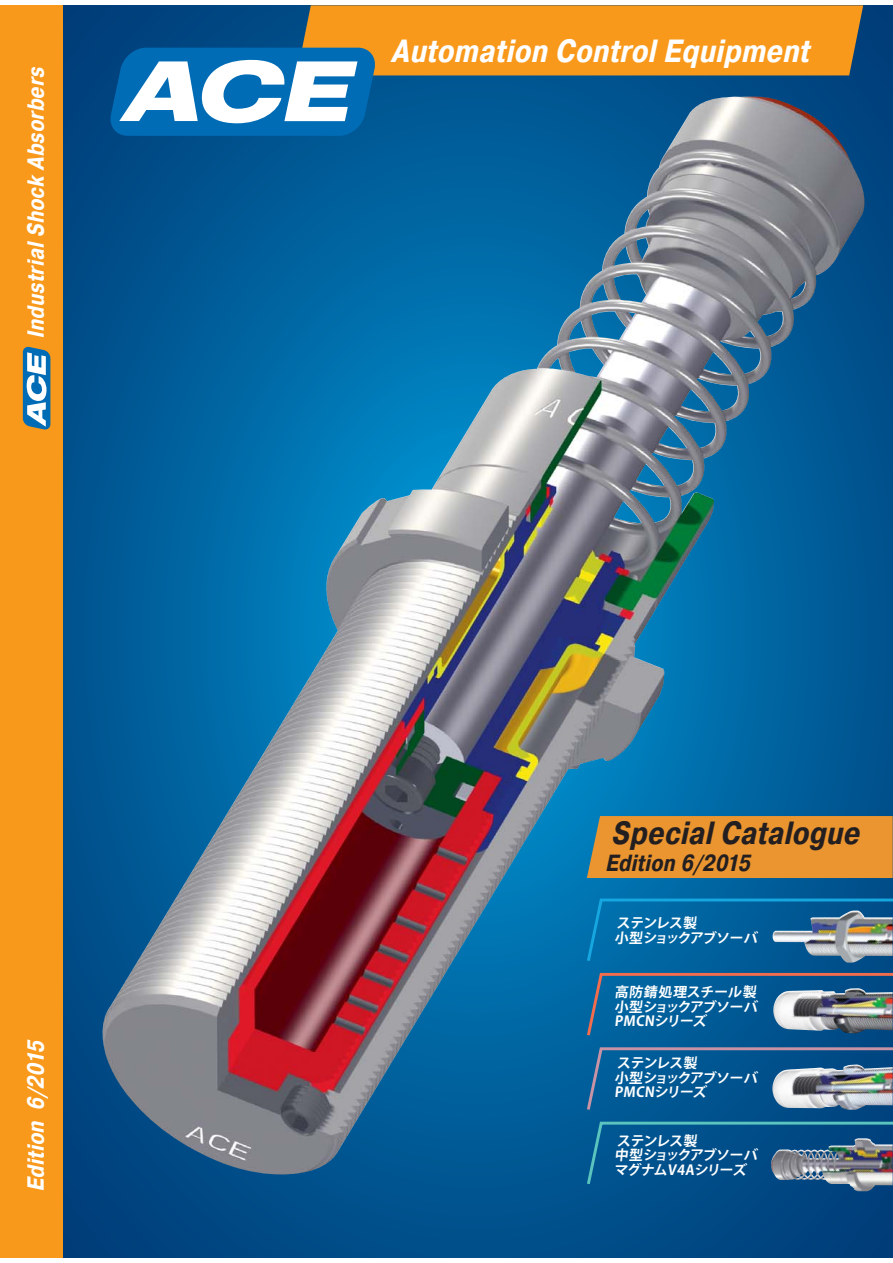
<style>
.page{position:relative;width:893px;height:1263px;background:#fff}
.page>*{position:absolute;margin:0;border:0;box-sizing:border-box;transform-origin:0 0}
.t1{font:italic 700 32.1px "ACE Pragmatica Cond";color:#fff}
.t2{font:italic 700 32.1px "ACE Pragmatica Cond";color:#231f20}
.t3{font:italic 700 23.25px "ACE Pragmatica Cond";color:#fff}
.t4{font:italic 700 23.25px "ACE Pragmatica Cond";color:#231f20}
.t5{font:13.8px/14.5px "Koz Go Pro Bold 90 msp RKSJ H";letter-spacing:-.02em;color:#fff}
</style>
<div class="page">
<div style="left:23px;top:5px;width:870px;height:1252px;background:linear-gradient(to right,#004c87,#004a86)"></div>
<img style="left:101px;top:96px;width:763px;height:1080px">
<div style="left:0;top:5px;width:63px;height:1252px;background:#f8991c"></div>
<svg style="left:23px;top:347px;width:27px;height:83px;background:#6ca4c7"></svg>
<div style="left:587px;top:816px;width:306px;height:62px;background:#ea9530"></div>
<svg style="left:585px;top:897px;width:308px;height:67px;background:#0168a4"></svg>
<svg style="left:585px;top:971px;width:308px;height:68px;background:#2c6994"></svg>
<svg style="left:585px;top:1046px;width:308px;height:67px;background:#0e5992"></svg>
<svg style="left:585px;top:1120px;width:308px;height:67px;background:#06578e"></svg>
<svg style="left:110px;top:5px;width:753px;height:131px;background:#7a8173"></svg>
<img style="left:771px;top:1138px;width:122px;height:54px">
<img style="left:772px;top:1065px;width:119px;height:45px">
<img style="left:772px;top:911px;width:121px;height:52px">
<img style="left:794px;top:988px;width:63px;height:5px">
<h2 class="t3" style="left:27px;top:338px;width:273px;rotate:-90deg">Industrial Shock Absorbers</h2>
<h2 class="t3" style="left:27px;top:1191px;width:153px;rotate:-90deg">Edition 6/2015</h2>
<h1 class="t1" style="left:392px;top:39px;width:420px">Automation Control Equipment</h1>
<h1 class="t2" style="left:611px;top:821px;width:251px">Special Catalogue</h1>
<h2 class="t4" style="left:606px;top:854px;width:147px">Edition 6/2015</h2>
<p class="t5" style="left:614px;top:918px;width:145px">ステンレス製<br>小型ショックアブソーバ</p>
<p class="t5" style="left:614px;top:987px;width:145px;text-align:justify">高防錆処理スチール製小型ショックアブソーバPMCNシリーズ</p>
<p class="t5" style="left:614px;top:1058px;width:145px">ステンレス製<br>小型ショックアブソーバ<br>PMCNシリーズ</p>
<p class="t5" style="left:614px;top:1135px;width:145px">ステンレス製<br>中型ショックアブソーバマグナムV4Aシリーズ</p>
</div>
